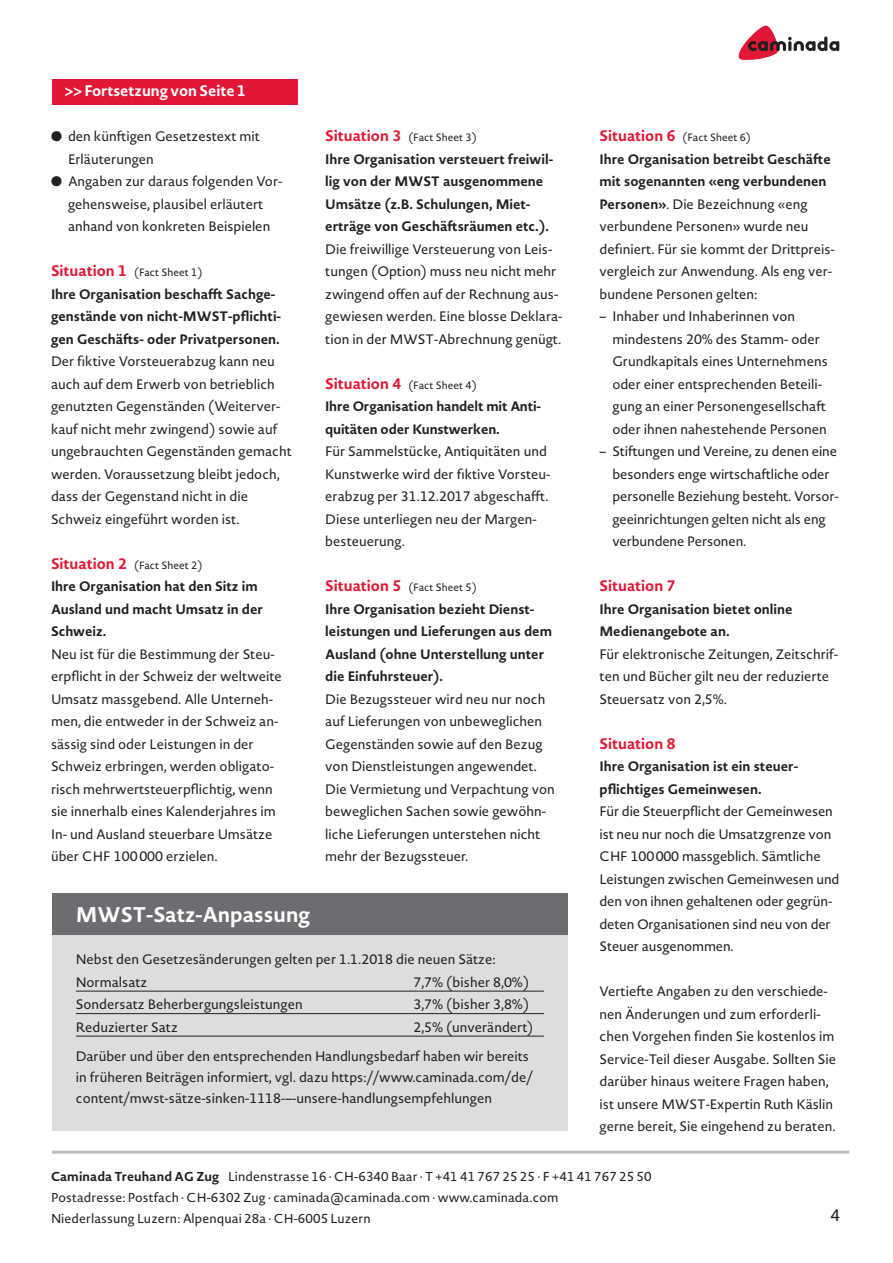
<style>
.page{position:relative;width:893px;height:1263px;background:#fff}
.page>*{position:absolute;margin:0;border:0;box-sizing:border-box;transform-origin:0 0}
.t1{font:700 21px "Novel Sans Pro";color:#fff}
.t2{font:16.5px "Novel Sans Pro";color:#231f20}
.t3{font:700 15px "Novel Sans Pro";color:#fff}
.t4{font:700 15px "Novel Sans Pro";color:#e21735}
.t5{font:13.5px/22.5px "Novel Sans Pro";color:#231f20}
.t6{font:700 13.5px/22.5px "Novel Sans Pro";color:#231f20}
.t7{font:12.75px/21px "Novel Sans Pro";letter-spacing:.01em;color:#231f20}
.t8{font:10.5px "Novel Sans Pro";color:#231f20}
.s1{font-weight:700;font-size:15px;color:#e21735}
.s2{font-weight:700}
</style>
<div class="page">
<svg style="left:739px;top:26px;width:100px;height:34px"></svg>
<div style="left:53px;top:79px;width:245px;height:25px;background:#e21735"></div>
<hr style="left:52px;top:1151px;width:797px;height:3px;background:#bcbdc0">
<div style="left:52px;top:934px;width:516px;height:197px;background:#dcdddf"></div>
<div style="left:52px;top:893px;width:516px;height:41px;background:#6c6d70"></div>
<hr style="left:76px;top:991px;width:468px;height:1px;background:#231f20">
<hr style="left:76px;top:1013px;width:468px;height:1px;background:#231f20">
<hr style="left:76px;top:1036px;width:468px;height:1px;background:#231f20">
<p class="t3" style="left:65px;top:80px;width:183px">&gt;&gt; Fortsetzung von Seite 1</p>
<p class="t5" style="left:68px;top:125px;width:193px;text-indent:-17px">● den künftigen Gesetzestext mit<br>Erläuterungen</p>
<p class="t5" style="left:51px;top:170px;width:233px;text-align:center">● Angaben zur daraus folgenden Vor&shy;gehensweise, plausibel erläutert anhand von konkreten Beispielen</p>
<p class="t8" style="left:51px;top:265px;width:153px"><span class="s1">Situation 1</span> (Fact Sheet 1)</p>
<p class="t6" style="left:51px;top:282px;width:232px">Ihre Organisation beschafft Sachge&shy;genstände von nicht-MWST-pflichti&shy;gen Geschäfts- oder Privatpersonen.</p>
<p class="t5" style="left:51px;top:350px;width:242px">Der fiktive Vorsteuerabzug kann neu auch auf dem Erwerb von betrieblich genutzten Gegenständen (Weiterver&shy;kauf nicht mehr zwingend) sowie auf ungebrauchten Gegenständen gemacht werden. Voraussetzung bleibt jedoch, dass der Gegenstand nicht in die Schweiz eingeführt worden ist.</p>
<p class="t8" style="left:51px;top:557px;width:153px"><span class="s1">Situation 2</span> (Fact Sheet 2)</p>
<p class="t6" style="left:51px;top:575px;width:213px">Ihre Organisation hat den Sitz im<br>Ausland und macht Umsatz in der<br>Schweiz.</p>
<p class="t5" style="left:51px;top:642px;width:232px">Neu ist für die Bestimmung der Steu&shy;erpflicht in der Schweiz der weltweite Umsatz massgebend. Alle Unterneh&shy;men, die entweder in der Schweiz an&shy;sässig sind oder Leistungen in der Schweiz erbringen, werden obligato&shy;risch mehrwertsteuerpflichtig, wenn sie innerhalb eines Kalenderjahres im In- und Ausland steuerbare Umsätze über CHF 100000 erzielen.</p>
<p class="t8" style="left:325px;top:130px;width:153px"><span class="s1">Situation 3</span> (Fact Sheet 3)</p>
<p class="t6" style="left:325px;top:147px;width:229px">Ihre Organisation versteuert freiwil&shy;lig von der MWST ausgenommene Umsätze (z.B. Schulungen, Miet&shy;erträge von Geschäftsräumen etc.).</p>
<p class="t5" style="left:325px;top:237px;width:239px">Die freiwillige Versteuerung von Leis&shy;tungen (Option) muss neu nicht mehr zwingend offen auf der Rechnung aus&shy;gewiesen werden. Eine blosse Deklara&shy;tion in der MWST-Abrechnung genügt.</p>
<p class="t8" style="left:325px;top:377px;width:153px"><span class="s1">Situation 4</span> (Fact Sheet 4)</p>
<p class="t6" style="left:325px;top:395px;width:217px">Ihre Organisation handelt mit Anti&shy;quitäten oder Kunstwerken.</p>
<p class="t5" style="left:325px;top:440px;width:227px">Für Sammelstücke, Antiquitäten und<br>Kunstwerke wird der fiktive Vorsteu&shy;erabzug per 31.12.2017 abgeschafft.<br>Diese unterliegen neu der Margen&shy;besteuerung.</p>
<p class="t8" style="left:325px;top:580px;width:153px"><span class="s1">Situation 5</span> (Fact Sheet 5)</p>
<p class="t6" style="left:325px;top:597px;width:228px">Ihre Organisation bezieht Dienst&shy;leistungen und Lieferungen aus dem<br>Ausland (ohne Unterstellung unter die Einfuhrsteuer).</p>
<p class="t5" style="left:325px;top:687px;width:231px">Die Bezugssteuer wird neu nur noch auf Lieferungen von unbeweglichen Gegenständen sowie auf den Bezug von Dienstleistungen angewendet.<br>Die Vermietung und Verpachtung von beweglichen Sachen sowie gewöhn&shy;liche Lieferungen unterstehen nicht mehr der Bezugssteuer.</p>
<h1 class="t1" style="left:76px;top:899px;width:236px">MWST-Satz-Anpassung</h1>
<p class="t5" style="left:76px;top:948px;width:421px">Nebst den Gesetzesänderungen gelten per 1.1.2018 die neuen Sätze:<br>Normalsatz</p>
<p class="t5" style="left:413px;top:970px;width:117px">7,7% (bisher 8,0%)</p>
<p class="t5" style="left:76px;top:993px;width:228px">Sondersatz Beherbergungsleistungen</p>
<p class="t5" style="left:413px;top:993px;width:117px">3,7% (bisher 3,8%)</p>
<p class="t5" style="left:76px;top:1015px;width:104px">Reduzierter Satz</p>
<p class="t5" style="left:76px;top:1012px;width:459px;line-height:29.5px;text-indent:337px">2,5% (unverändert)<br>Darüber und über den entsprechenden Handlungsbedarf haben wir bereits</p>
<p class="t5" style="left:76px;top:1066px;width:458px;line-height:21px">in früheren Beiträgen informiert, vgl. dazu https://www.caminada.com/de/ content/mwst-sätze-sinken-1118-–-unsere-handlungsempfehlungen</p>
<p class="t8" style="left:600px;top:130px;width:153px"><span class="s1">Situation 6</span> (Fact Sheet 6)</p>
<p class="t5" style="left:600px;top:147px;width:237px"><span class="s2">Ihre Organisation betreibt Geschäfte mit sogenannten «eng verbundenen Personen»</span>. Die Bezeichnung «eng verbundene Personen» wurde neu definiert. Für sie kommt der Drittpreis&shy;vergleich zur Anwendung. Als eng ver&shy;bundene Personen gelten:</p>
<p class="t5" style="left:612px;top:305px;width:217px;text-indent:-13px">– Inhaber und Inhaberinnen von mindestens 20% des Stamm- oder Grundkapitals eines Unternehmens oder einer entsprechenden Beteili&shy;gung an einer Personengesellschaft oder ihnen nahestehende Personen</p>
<p class="t5" style="left:612px;top:440px;width:228px;text-indent:-13px">– Stiftungen und Vereine, zu denen eine besonders enge wirtschaftliche oder personelle Beziehung besteht. Vorsor&shy;geeinrichtungen gelten nicht als eng verbundene Personen.</p>
<p class="t4" style="left:600px;top:575px;width:77px">Situation 7</p>
<p class="t6" style="left:600px;top:597px;width:194px">Ihre Organisation bietet online<br>Medienangebote an.</p>
<p class="t5" style="left:600px;top:642px;width:240px">Für elektronische Zeitungen, Zeitschrif&shy;ten und Bücher gilt neu der reduzierte<br>Steuersatz von 2,5%.</p>
<p class="t4" style="left:600px;top:732px;width:77px">Situation 8</p>
<p class="t6" style="left:600px;top:755px;width:200px">Ihre Organisation ist ein steuer&shy;pflichtiges Gemeinwesen.</p>
<p class="t5" style="left:600px;top:800px;width:241px">Für die Steuerpflicht der Gemeinwesen ist neu nur noch die Umsatzgrenze von CHF 100000 massgeblich. Sämtliche Leistungen zwischen Gemeinwesen und den von ihnen gehaltenen oder gegrün&shy;deten Organisationen sind neu von der Steuer ausgenommen.</p>
<p class="t5" style="left:600px;top:980px;width:238px">Vertiefte Angaben zu den verschiede&shy;nen Änderungen und zum erforderli&shy;chen Vorgehen finden Sie kostenlos im Service-Teil dieser Ausgabe. Sollten Sie darüber hinaus weitere Fragen haben, ist unsere MWST-Expertin Ruth Käslin gerne bereit, Sie eingehend zu beraten.</p>
<p class="t7" style="left:51px;top:1166px;width:602px"><span class="s2">Caminada Treuhand AG Zug</span> Lindenstrasse 16 · CH-6340 Baar · T +41 41 767 25 25 · F +41 41 767 25 50<br>Postadresse: Postfach · CH-6302 Zug · caminada@caminada.com · www.caminada.com<br>Niederlassung Luzern: Alpenquai 28a · CH-6005 Luzern</p>
<p class="t2" style="left:831px;top:1203px;width:11px">4</p>
</div>
